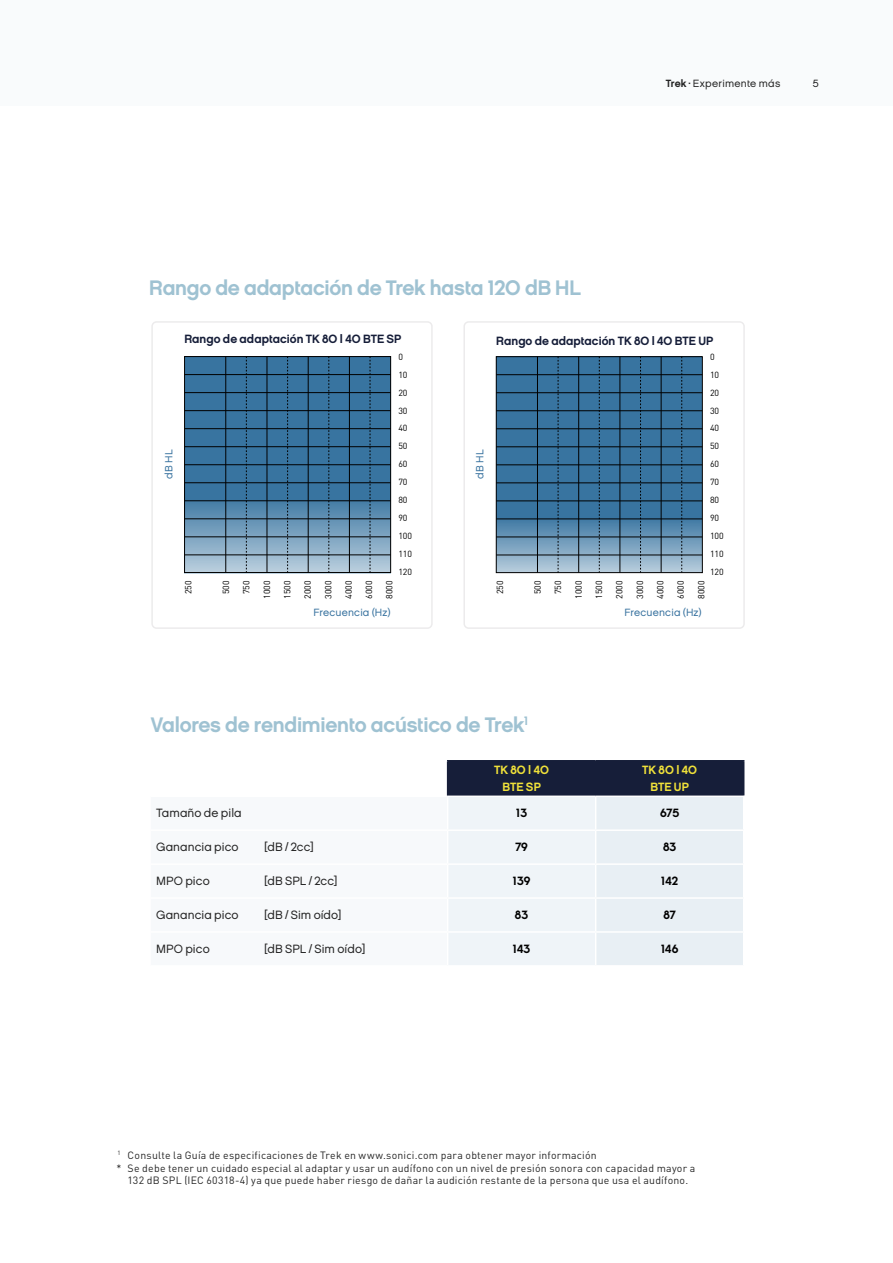
<style>
.page{position:relative;width:893px;height:1263px;background:#fff}
.page>*{position:absolute;margin:0;border:0;box-sizing:border-box;transform-origin:0 0}
.t1{font:700 21px "Sonic Chalet";letter-spacing:-.015em;color:#9fc2d2}
.t2{font:12px "Sonic Chalet";letter-spacing:.005em;color:#252525}
.t3{font:700 12px "Sonic Chalet";letter-spacing:.005em;color:#161e39}
.t4{font:700 12px "Sonic Chalet";letter-spacing:-.015em;color:#000}
.t5{font:700 12px/16.5px "Sonic Chalet";color:#f0e13a;text-align:center}
.t6{font:10.5px "DINOT";letter-spacing:.02em;color:#252525}
.t7{font:10.5px "Sonic Chalet";letter-spacing:.015em;color:#38729f}
.t8{font:10.5px "Sonic Chalet";letter-spacing:.025em;color:#252525}
.t9{font:8.85px "DINOT";letter-spacing:-.015em;color:#000}
.s1{font-weight:700}
</style>
<div class="page">
<div style="left:0;top:0;width:893px;height:105px;background:#f9fbfc"></div>
<svg style="left:448px;top:761px;width:295px;height:204px"></svg>
<hr style="left:448px;top:829px;width:148px;height:2px;background:#fff">
<hr style="left:448px;top:863px;width:148px;height:2px;background:#fff">
<hr style="left:596px;top:863px;width:148px;height:2px;background:#fff">
<hr style="left:448px;top:897px;width:148px;height:2px;background:#fff">
<hr style="left:448px;top:931px;width:148px;height:2px;background:#fff">
<hr style="left:596px;top:931px;width:148px;height:2px;background:#fff">
<hr style="left:447px;top:760px;width:149px;height:1px;background:#161e39">
<hr style="left:595px;top:761px;width:1px;height:34px;background:#161e39">
<hr style="left:596px;top:760px;width:148px;height:1px;background:#161e39">
<hr style="left:743px;top:761px;width:1px;height:34px;background:#161e39">
<hr style="left:447px;top:761px;width:1px;height:34px;background:#161e39">
<hr style="left:448px;top:795px;width:148px;height:2px;background:#fff">
<hr style="left:596px;top:795px;width:148px;height:2px;background:#fff">
<hr style="left:595px;top:797px;width:1px;height:32px;background:#fff">
<hr style="left:596px;top:829px;width:148px;height:2px;background:#fff">
<hr style="left:595px;top:831px;width:1px;height:32px;background:#fff">
<hr style="left:595px;top:865px;width:1px;height:32px;background:#fff">
<hr style="left:596px;top:897px;width:148px;height:2px;background:#fff">
<hr style="left:595px;top:899px;width:1px;height:32px;background:#fff">
<hr style="left:595px;top:933px;width:1px;height:32px;background:#fff">
<div style="left:151px;top:321px;width:282px;height:308px;border:1px solid #ecebec;border-radius:4px"></div>
<svg style="left:184px;top:356px;width:207px;height:217px;background:#47779a"></svg>
<div style="left:463px;top:321px;width:282px;height:308px;border:1px solid #ecebec;border-radius:4px"></div>
<svg style="left:496px;top:356px;width:207px;height:217px;background:#417398"></svg>
<h1 class="t1" style="left:149px;top:275px;width:433px">Rango de adaptación de Trek hasta 120 dB HL</h1>
<p class="t8" style="left:666px;top:77px;width:116px"><span class="s1">Trek ·</span> Experimente más</p>
<p class="t8" style="left:813px;top:77px;width:7px">5</p>
<p class="t7" style="left:162px;top:479px;width:31px;rotate:-90deg">dB HL</p>
<p class="t3" style="left:184px;top:332px;width:219px">Rango de adaptación TK 80 | 40 BTE SP</p>
<p class="t9" style="left:398px;top:351px;width:6px">0</p>
<p class="t9" style="left:398px;top:369px;width:11px">10</p>
<p class="t9" style="left:398px;top:387px;width:11px">20</p>
<p class="t9" style="left:398px;top:405px;width:11px">30</p>
<p class="t9" style="left:398px;top:423px;width:11px">40</p>
<p class="t9" style="left:398px;top:441px;width:11px">50</p>
<p class="t9" style="left:398px;top:459px;width:11px">60</p>
<p class="t9" style="left:398px;top:476px;width:11px">70</p>
<p class="t9" style="left:398px;top:494px;width:11px">80</p>
<p class="t9" style="left:398px;top:512px;width:11px">90</p>
<p class="t9" style="left:398px;top:530px;width:15px">100</p>
<p class="t9" style="left:398px;top:548px;width:15px">110</p>
<p class="t9" style="left:398px;top:566px;width:15px">120</p>
<p class="t9" style="left:183px;top:594px;width:15px;rotate:-90deg">250</p>
<p class="t9" style="left:220px;top:594px;width:15px;rotate:-90deg">500</p>
<p class="t9" style="left:241px;top:594px;width:15px;rotate:-90deg">750</p>
<p class="t9" style="left:261px;top:599px;width:20px;rotate:-90deg">1000</p>
<p class="t9" style="left:282px;top:599px;width:20px;rotate:-90deg">1500</p>
<p class="t9" style="left:302px;top:599px;width:20px;rotate:-90deg">2000</p>
<p class="t9" style="left:323px;top:599px;width:20px;rotate:-90deg">3000</p>
<p class="t9" style="left:343px;top:599px;width:20px;rotate:-90deg">4000</p>
<p class="t9" style="left:363px;top:599px;width:20px;rotate:-90deg">6000</p>
<p class="t9" style="left:384px;top:599px;width:20px;rotate:-90deg">8000</p>
<p class="t7" style="left:313px;top:606px;width:79px">Frecuencia (Hz)</p>
<p class="t7" style="left:473px;top:479px;width:31px;rotate:-90deg">dB HL</p>
<p class="t3" style="left:496px;top:333px;width:219px">Rango de adaptación TK 80 | 40 BTE UP</p>
<p class="t9" style="left:710px;top:351px;width:6px">0</p>
<p class="t9" style="left:710px;top:369px;width:11px">10</p>
<p class="t9" style="left:710px;top:387px;width:11px">20</p>
<p class="t9" style="left:710px;top:405px;width:11px">30</p>
<p class="t9" style="left:710px;top:423px;width:11px">40</p>
<p class="t9" style="left:710px;top:441px;width:11px">50</p>
<p class="t9" style="left:710px;top:459px;width:11px">60</p>
<p class="t9" style="left:710px;top:476px;width:11px">70</p>
<p class="t9" style="left:710px;top:494px;width:11px">80</p>
<p class="t9" style="left:710px;top:512px;width:11px">90</p>
<p class="t9" style="left:710px;top:530px;width:15px">100</p>
<p class="t9" style="left:710px;top:548px;width:15px">110</p>
<p class="t9" style="left:710px;top:566px;width:15px">120</p>
<p class="t9" style="left:494px;top:594px;width:15px;rotate:-90deg">250</p>
<p class="t9" style="left:532px;top:594px;width:15px;rotate:-90deg">500</p>
<p class="t9" style="left:553px;top:594px;width:15px;rotate:-90deg">750</p>
<p class="t9" style="left:573px;top:599px;width:20px;rotate:-90deg">1000</p>
<p class="t9" style="left:593px;top:599px;width:20px;rotate:-90deg">1500</p>
<p class="t9" style="left:614px;top:599px;width:20px;rotate:-90deg">2000</p>
<p class="t9" style="left:634px;top:599px;width:20px;rotate:-90deg">3000</p>
<p class="t9" style="left:655px;top:599px;width:20px;rotate:-90deg">4000</p>
<p class="t9" style="left:675px;top:599px;width:20px;rotate:-90deg">6000</p>
<p class="t9" style="left:696px;top:599px;width:20px;rotate:-90deg">8000</p>
<p class="t7" style="left:624px;top:606px;width:79px">Frecuencia (Hz)</p>
<h1 class="t1" style="left:151px;top:712px;width:379px">Valores de rendimiento acústico de Trek<sup>1</sup></h1>
<p class="t5" style="left:494px;top:762px;width:56px">TK 80 | 40<br>BTE SP</p>
<p class="t5" style="left:642px;top:762px;width:56px">TK 80 | 40<br>BTE UP</p>
<p class="t2" style="left:156px;top:806px;width:87px">Tamaño de pila</p>
<p class="t4" style="left:516px;top:806px;width:12px">13</p>
<p class="t4" style="left:660px;top:806px;width:21px">675</p>
<p class="t2" style="left:156px;top:840px;width:84px">Ganancia pico</p>
<p class="t2" style="left:264px;top:840px;width:51px">[dB / 2cc]</p>
<p class="t4" style="left:515px;top:840px;width:14px">79</p>
<p class="t4" style="left:663px;top:840px;width:15px">83</p>
<p class="t2" style="left:156px;top:874px;width:55px">MPO pico</p>
<p class="t2" style="left:264px;top:874px;width:75px">[dB SPL / 2cc]</p>
<p class="t4" style="left:513px;top:874px;width:19px">139</p>
<p class="t4" style="left:661px;top:874px;width:18px">142</p>
<p class="t2" style="left:156px;top:908px;width:84px">Ganancia pico</p>
<p class="t2" style="left:264px;top:908px;width:79px">[dB / Sim oído]</p>
<p class="t4" style="left:515px;top:908px;width:15px">83</p>
<p class="t4" style="left:663px;top:908px;width:14px">87</p>
<p class="t2" style="left:156px;top:942px;width:55px">MPO pico</p>
<p class="t2" style="left:264px;top:942px;width:103px">[dB SPL / Sim oído]</p>
<p class="t4" style="left:513px;top:942px;width:19px">143</p>
<p class="t4" style="left:661px;top:942px;width:19px">146</p>
<p class="t6" style="left:117px;top:1148px;width:481px"><sup>1</sup> Consulte la Guía de especificaciones de Trek en www.sonici.com para obtener mayor información</p>
<p class="t6" style="left:117px;top:1161px;width:580px">* Se debe tener un cuidado especial al adaptar y usar un audífono con un nivel de presión sonora con capacidad mayor a</p>
<p class="t6" style="left:128px;top:1174px;width:562px">132 dB SPL (IEC 60318-4) ya que puede haber riesgo de dañar la audición restante de la persona que usa el audífono.</p>
</div>
